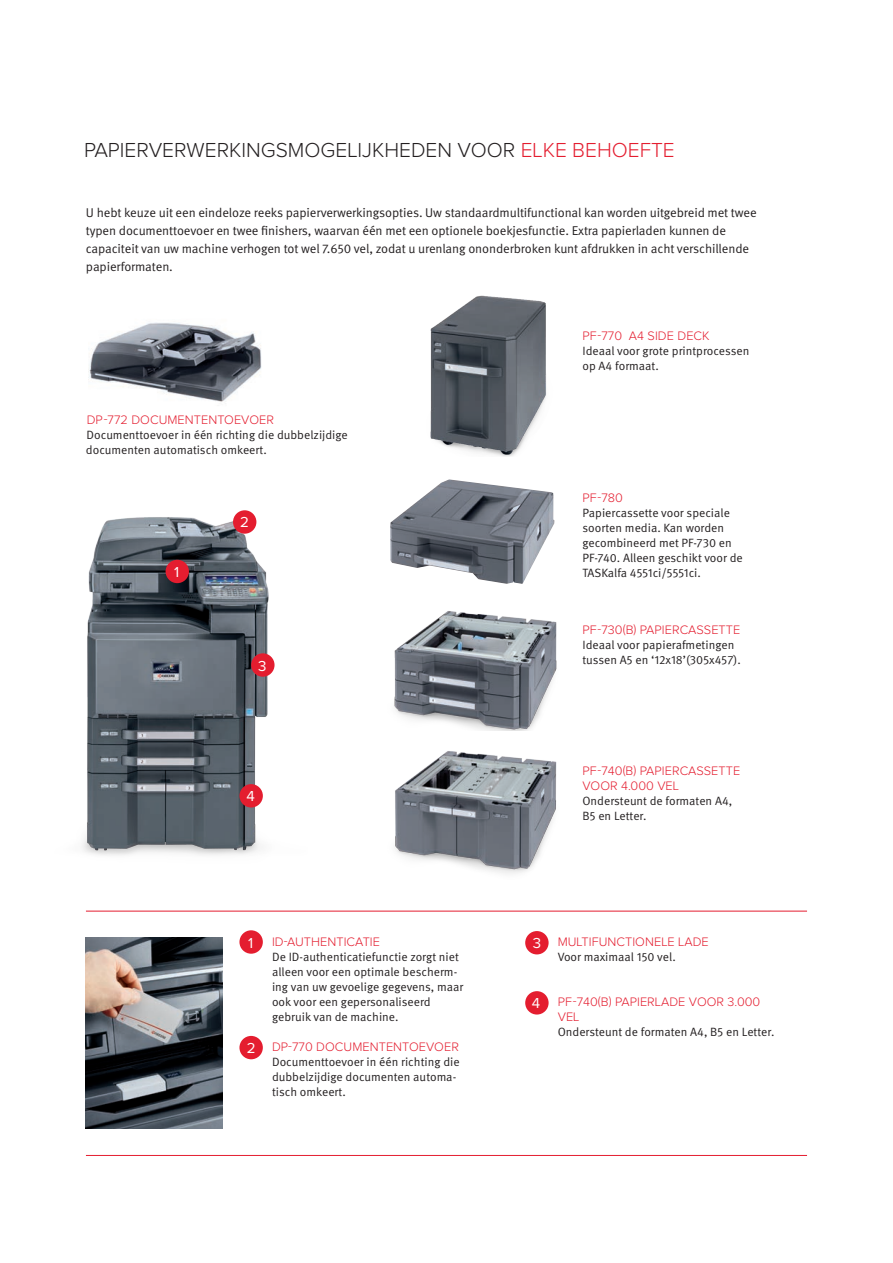
<style>
.page{position:relative;width:893px;height:1263px;background:#fff}
.page>*{position:absolute;margin:0;border:0;box-sizing:border-box;transform-origin:0 0}
.Zwischen-HL_1_14pt{font:300 21px "Proxima Nova";color:#231f20}
.HL_Bildbeschreibung{font:15px "Proxima Nova";color:#fff}
.Copy_8_5_pt___ZA_12{font:12.75px/18px "Meta Pro Norm";letter-spacing:-.01em;color:#231f20}
.DescriptionText_Head{font:300 12.75px/15px "Proxima Nova";letter-spacing:.005em;color:#e41d2f}
.DescriptionText_Subt{font:12px/15px "Meta Pro Norm";color:#231f20}
.s1{color:#e41d2f}
</style>
<div class="page">
<img style="left:82px;top:514px;width:190px;height:341px">
<img style="left:86px;top:938px;width:136px;height:190px">
<img style="left:88px;top:322px;width:174px;height:80px">
<img style="left:390px;top:479px;width:164px;height:105px">
<img style="left:394px;top:611px;width:163px;height:120px">
<img style="left:395px;top:751px;width:162px;height:123px">
<img style="left:430px;top:295px;width:117px;height:162px">
<div style="left:239px;top:1036px;width:24px;height:23px;background:#e41d2f;border-radius:50%"></div>
<div style="left:525px;top:931px;width:24px;height:23px;background:#e41d2f;border-radius:50%"></div>
<div style="left:525px;top:991px;width:24px;height:23px;background:#e41d2f;border-radius:50%"></div>
<div style="left:239px;top:784px;width:24px;height:23px;background:#e41d2f;border-radius:50%"></div>
<div style="left:233px;top:510px;width:23px;height:24px;background:#e41d2f;border-radius:50%"></div>
<div style="left:166px;top:560px;width:23px;height:23px;background:#e41d2f;border-radius:50%"></div>
<div style="left:239px;top:930px;width:24px;height:24px;background:#e41d2f;border-radius:50%"></div>
<div style="left:251px;top:653px;width:24px;height:24px;background:#e41d2f;border-radius:50%"></div>
<hr style="left:86px;top:1155px;width:721px;height:1px;background:#e41d2f">
<hr style="left:86px;top:911px;width:721px;height:1px;background:#e41d2f">
<p class="Zwischen-HL_1_14pt" style="left:84px;top:141px;width:592px">PAPIERVERWERKINGSMOGELIJKHEDEN VOOR <span class="s1">ELKE BEHOEFTE</span></p>
<p class="Copy_8_5_pt___ZA_12" style="left:86px;top:203px;width:672px">U hebt keuze uit een eindeloze reeks papierverwerkingsopties. Uw standaardmultifunctional kan worden uitgebreid met twee typen documenttoevoer en twee finishers, waarvan één met een optionele boekjesfunctie. Extra papierladen kunnen de capaciteit van uw machine verhogen tot wel 7.650 vel, zodat u urenlang ononderbroken kunt afdrukken in acht verschillende papierformaten.</p>
<p class="DescriptionText_Head" style="left:87px;top:413px;width:189px">DP-772 DOCUMENTENTOEVOER</p>
<p class="DescriptionText_Subt" style="left:86px;top:427px;width:263px">Documenttoevoer in één richting die dubbelzijdige documenten automatisch omkeert.</p>
<p class="HL_Bildbeschreibung" style="left:174px;top:565px;width:7px">1</p>
<p class="HL_Bildbeschreibung" style="left:240px;top:516px;width:10px">2</p>
<p class="HL_Bildbeschreibung" style="left:258px;top:659px;width:10px">3</p>
<p class="HL_Bildbeschreibung" style="left:247px;top:789px;width:10px">4</p>
<p class="HL_Bildbeschreibung" style="left:248px;top:936px;width:7px">1</p>
<p class="HL_Bildbeschreibung" style="left:247px;top:1041px;width:10px">2</p>
<p class="DescriptionText_Head" style="left:272px;top:935px;width:109px">ID-AUTHENTICATIE</p>
<p class="DescriptionText_Subt" style="left:272px;top:949px;width:193px">De ID-authenticatiefunctie zorgt niet alleen voor een optimale bescherm&shy;ing van uw gevoelige gegevens, maar ook voor een gepersonaliseerd gebruik van de machine.</p>
<p class="DescriptionText_Head" style="left:272px;top:1040px;width:188px">DP-770 DOCUMENTENTOEVOER</p>
<p class="DescriptionText_Subt" style="left:272px;top:1054px;width:189px">Documenttoevoer in één richting die dubbelzijdige documenten automa&shy;tisch omkeert.</p>
<p class="DescriptionText_Head" style="left:582px;top:329px;width:129px">PF-770 A4 SIDE DECK</p>
<p class="DescriptionText_Subt" style="left:582px;top:343px;width:169px">Ideaal voor grote printprocessen</p>
<p class="DescriptionText_Subt" style="left:582px;top:358px;width:78px">op A4 formaat.</p>
<p class="DescriptionText_Head" style="left:582px;top:491px;width:42px">PF-780</p>
<p class="DescriptionText_Subt" style="left:582px;top:505px;width:162px">Papiercassette voor speciale soorten media. Kan worden gecombineerd met PF-730 en<br>PF-740. Alleen geschikt voor de<br>TASKalfa 4551ci/5551ci.</p>
<p class="DescriptionText_Head" style="left:582px;top:623px;width:159px">PF-730(B) PAPIERCASSETTE</p>
<p class="DescriptionText_Subt" style="left:582px;top:637px;width:160px">Ideaal voor papierafmetingen tussen A5 en ‘12x18’(305x457).</p>
<p class="DescriptionText_Head" style="left:582px;top:764px;width:159px">PF-740(B) PAPIERCASSETTE<br>VOOR 4.000 VEL</p>
<p class="DescriptionText_Subt" style="left:582px;top:793px;width:151px">Ondersteunt de formaten A4,<br>B5 en Letter.</p>
<p class="HL_Bildbeschreibung" style="left:533px;top:936px;width:10px">3</p>
<p class="HL_Bildbeschreibung" style="left:532px;top:996px;width:10px">4</p>
<p class="DescriptionText_Head" style="left:558px;top:935px;width:153px">MULTIFUNCTIONELE LADE</p>
<p class="DescriptionText_Subt" style="left:558px;top:949px;width:120px">Voor maximaal 150 vel.</p>
<p class="DescriptionText_Head" style="left:558px;top:995px;width:204px">PF-740(B) PAPIERLADE VOOR 3.000<br>VEL</p>
<p class="DescriptionText_Subt" style="left:558px;top:1024px;width:218px">Ondersteunt de formaten A4, B5 en Letter.</p>
</div>
